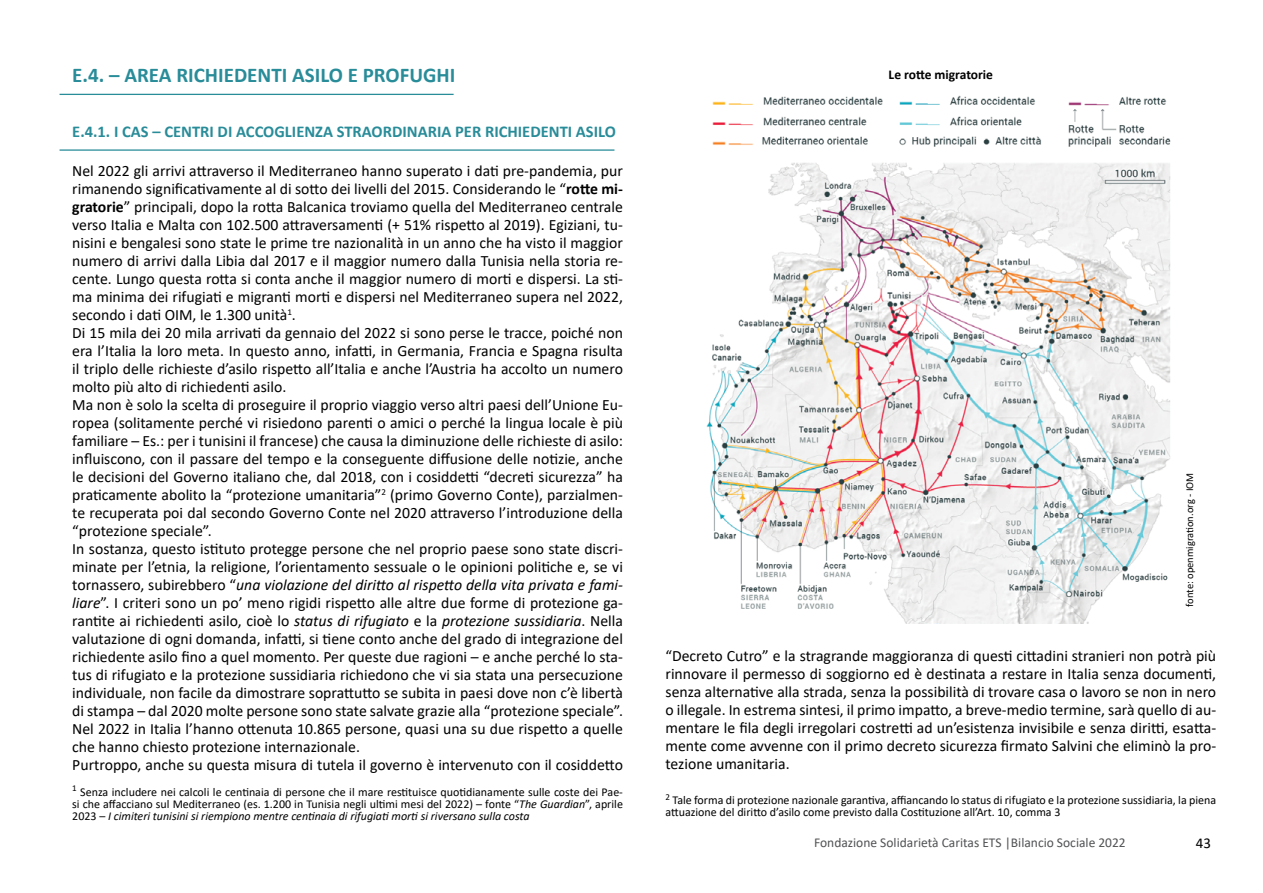
<style>
.page{position:relative;width:1263px;height:893px;background:#fff}
.page>*{position:absolute;margin:0;border:0;box-sizing:border-box;transform-origin:0 0}
.t1{font:700 21px "Calibri";color:#298c99}
.t2{font:700 16.5px "Calibri";color:#298c99}
.t3{font:15.75px/18px "Calibri";color:#000}
.t4{font:15px "Calibri";color:#000}
.t5{font:13.5px "Calibri";color:#515254}
.t6{font:700 13.5px "Calibri";color:#000}
.t7{font:12px/12px "Calibri";color:#000;text-align:justify}
.t8{font:10.5px "Calibri";color:#000}
.s1{font-weight:700}
.s2{font-style:italic}
</style>
<div class="page">
<img style="left:706px;top:95px;width:465px;height:529px">
<hr style="left:60px;top:94px;width:393px;height:1px;background:#298c99">
<hr style="left:60px;top:149px;width:554px;height:2px;background:#298c99">
<h1 class="t1" style="left:72px;top:60px;width:385px">E.4. – AREA RICHIEDENTI ASILO E PROFUGHI</h1>
<p class="t2" style="left:72px;top:120px;width:545px">E.4.1. I CAS – CENTRI DI ACCOGLIENZA STRAORDINARIA PER RICHIEDENTI ASILO</p>
<p class="t6" style="left:889px;top:65px;width:106px">Le rotte migratorie</p>
<p class="t3" style="left:72px;top:161px;width:552px">Nel 2022 gli arrivi attraverso il Mediterraneo hanno superato i dati pre-pandemia, pur rimanendo significativamente al di sotto dei livelli del 2015. Considerando le “<span class="s1">rotte mi&shy;gratorie</span>” principali, dopo la rotta Balcanica troviamo quella del Mediterraneo centrale verso Italia e Malta con 102.500 attraversamenti (+ 51% rispetto al 2019). Egiziani, tu&shy;nisini e bengalesi sono state le prime tre nazionalità in un anno che ha visto il maggior numero di arrivi dalla Libia dal 2017 e il maggior numero dalla Tunisia nella storia re&shy;cente. Lungo questa rotta si conta anche il maggior numero di morti e dispersi. La sti&shy;ma minima dei rifugiati e migranti morti e dispersi nel Mediterraneo supera nel 2022, secondo i dati OIM, le 1.300 unità<sup>1</sup>.<br>Di 15 mila dei 20 mila arrivati da gennaio del 2022 si sono perse le tracce, poiché non era l’Italia la loro meta. In questo anno, infatti, in Germania, Francia e Spagna risulta il triplo delle richieste d’asilo rispetto all’Italia e anche l’Austria ha accolto un numero molto più alto di richiedenti asilo.<br>Ma non è solo la scelta di proseguire il proprio viaggio verso altri paesi dell’Unione Eu&shy;ropea (solitamente perché vi risiedono parenti o amici o perché la lingua locale è più familiare – Es.: per i tunisini il francese) che causa la diminuzione delle richieste di asilo: influiscono, con il passare del tempo e la conseguente diffusione delle notizie, anche le decisioni del Governo italiano che, dal 2018, con i cosiddetti “decreti sicurezza” ha praticamente abolito la “protezione umanitaria”<sup>2</sup> (primo Governo Conte), parzialmen&shy;te recuperata poi dal secondo Governo Conte nel 2020 attraverso l’introduzione della “protezione speciale”.<br>In sostanza, questo istituto protegge persone che nel proprio paese sono state discri&shy;minate per l’etnia, la religione, l’orientamento sessuale o le opinioni politiche e, se vi tornassero, subirebbero “<span class="s2">una violazione del diritto al rispetto della vita privata e fami&shy;liare</span>”. I criteri sono un po’ meno rigidi rispetto alle altre due forme di protezione ga&shy;rantite ai richiedenti asilo, cioè lo <span class="s2">status di rifugiato</span> e la <span class="s2">protezione sussidiaria</span>. Nella valutazione di ogni domanda, infatti, si tiene conto anche del grado di integrazione del richiedente asilo fino a quel momento. Per queste due ragioni – e anche perché lo sta&shy;tus di rifugiato e la protezione sussidiaria richiedono che vi sia stata una persecuzione individuale, non facile da dimostrare soprattutto se subita in paesi dove non c’è libertà di stampa – dal 2020 molte persone sono state salvate grazie alla “protezione speciale”.<br>Nel 2022 in Italia l’hanno ottenuta 10.865 persone, quasi una su due rispetto a quelle che hanno chiesto protezione internazionale.<br>Purtroppo, anche su questa misura di tutela il governo è intervenuto con il cosiddetto</p>
<p class="t7" style="left:72px;top:785px;width:552px"><sup>1</sup> Senza includere nei calcoli le centinaia di persone che il mare restituisce quotidianamente sulle coste dei Pae&shy;si che affacciano sul Mediterraneo (es. 1.200 in Tunisia negli ultimi mesi del 2022) – fonte “<span class="s2">The Guardian</span>”, aprile 2023 – <span class="s2">I cimiteri tunisini si riempiono mentre centinaia di rifugiati morti si riversano sulla costa</span></p>
<p class="t7" style="left:665px;top:794px;width:552px"><sup>2</sup> Tale forma di protezione nazionale garantiva, affiancando lo status di rifugiato e la protezione sussidiaria, la piena attuazione del diritto d’asilo come previsto dalla Costituzione all’Art. 10, comma 3</p>
<p class="t8" style="left:1182px;top:607px;width:135px;rotate:-90deg">fonte: openmigration.org - IOM</p>
<p class="t3" style="left:665px;top:646px;width:552px;text-align:justify">“Decreto Cutro” e la stragrande maggioranza di questi cittadini stranieri non potrà più rinnovare il permesso di soggiorno ed è destinata a restare in Italia senza documenti, senza alternative alla strada, senza la possibilità di trovare casa o lavoro se non in nero o illegale. In estrema sintesi, il primo impatto, a breve-medio termine, sarà quello di au&shy;mentare le fila degli irregolari costretti ad un’esistenza invisibile e senza diritti, esatta&shy;mente come avvenne con il primo decreto sicurezza firmato Salvini che eliminò la pro&shy;tezione umanitaria.</p>
<p class="t5" style="left:814px;top:833px;width:313px">Fondazione Solidarietà Caritas ETS |Bilancio Sociale 2022</p>
<p class="t4" style="left:1196px;top:832px;width:17px">43</p>
</div>
